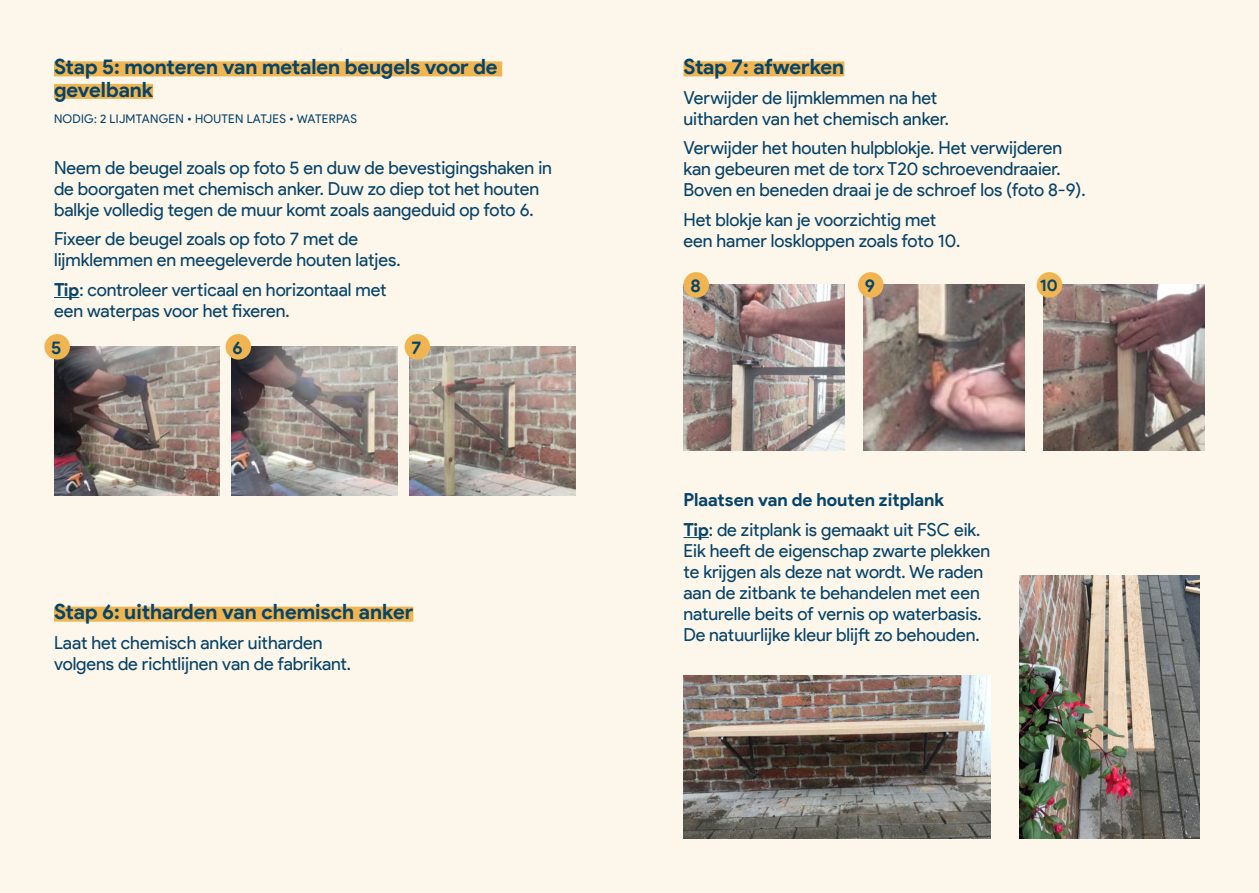
<style>
.page{position:relative;width:1259px;height:893px;background:#fdf6ea}
.page>*{position:absolute;margin:0;border:0;box-sizing:border-box;transform-origin:0 0}
.t1{font:700 21px/22.5px "Product Sans";color:#07446a}
.t2{font:18px/21px "Product Sans";color:#07446a}
.t3{font:700 18px/29.5px "Product Sans";color:#07446a}
.t4{font:700 16.5px "Product Sans";color:#07446a}
.t5{font:12px "Product Sans";letter-spacing:.025em;color:#07446a}
.s1{font-weight:700}
.s2{font-weight:400}
</style>
<div class="page">
<div style="left:54px;top:61px;width:448px;height:15px;background:#f0b550"></div>
<div style="left:54px;top:84px;width:99px;height:15px;background:#f0b550"></div>
<svg style="left:54px;top:297px;width:25px;height:1px"></svg>
<div style="left:54px;top:607px;width:359px;height:15px;background:#f0b550"></div>
<img style="left:232px;top:347px;width:165px;height:149px">
<img style="left:410px;top:347px;width:165px;height:149px">
<img style="left:54px;top:347px;width:166px;height:149px">
<div style="left:44px;top:334px;width:26px;height:26px;background:#f0b550;border-radius:50%"></div>
<div style="left:225px;top:334px;width:26px;height:26px;background:#f0b550;border-radius:50%"></div>
<div style="left:404px;top:334px;width:26px;height:26px;background:#f0b550;border-radius:50%"></div>
<div style="left:683px;top:61px;width:161px;height:15px;background:#f0b550"></div>
<svg style="left:683px;top:537px;width:26px;height:1px"></svg>
<img style="left:683px;top:285px;width:162px;height:166px">
<img style="left:863px;top:285px;width:162px;height:166px">
<img style="left:683px;top:676px;width:307px;height:163px">
<img style="left:1019px;top:576px;width:180px;height:263px">
<img style="left:1043px;top:285px;width:162px;height:166px">
<div style="left:683px;top:272px;width:26px;height:26px;background:#f0b550;border-radius:50%"></div>
<div style="left:858px;top:272px;width:25px;height:26px;background:#f0b550;border-radius:50%"></div>
<div style="left:1036px;top:272px;width:26px;height:26px;background:#f0b550;border-radius:50%"></div>
<p class="t1" style="left:54px;top:56px;width:445px">Stap 5: monteren van metalen beugels voor de gevelbank</p>
<p class="t5" style="left:54px;top:112px;width:305px">NODIG: 2 LIJMTANGEN • HOUTEN LATJES • WATERPAS</p>
<p class="t2" style="left:54px;top:157px;width:499px">Neem de beugel zoals op foto 5 en duw de bevestigingshaken in de boorgaten met chemisch anker. Duw zo diep tot het houten balkje volledig tegen de muur komt zoals aangeduid op foto 6.</p>
<p class="t2" style="left:54px;top:229px;width:348px">Fixeer de beugel zoals op foto 7 met de lijmklemmen en meegeleverde houten latjes.</p>
<p class="t2" style="left:54px;top:279px;width:334px"><span class="s1">Tip</span>: controleer verticaal en horizontaal met een waterpas voor het fixeren.</p>
<p class="t3" style="left:51px;top:333px;width:12px">5</p>
<p class="t3" style="left:232px;top:333px;width:12px">6</p>
<p class="t3" style="left:411px;top:333px;width:11px">7</p>
<p class="t1" style="left:54px;top:601px;width:361px">Stap 6: uitharden van chemisch anker</p>
<p class="t2" style="left:54px;top:632px;width:299px">Laat het chemisch anker uitharden volgens de richtlijnen van de fabrikant.</p>
<p class="t1" style="left:683px;top:56px;width:162px">Stap 7: afwerken</p>
<p class="t2" style="left:683px;top:87px;width:267px">Verwijder de lijmklemmen na het uitharden van het chemisch anker.</p>
<p class="t2" style="left:683px;top:138px;width:404px">Verwijder het houten hulpblokje. Het verwijderen kan gebeuren met de torx T20 schroevendraaier.<br>Boven en beneden draai je de schroef los (foto 8-9).</p>
<p class="t2" style="left:683px;top:209px;width:278px">Het blokje kan je voorzichtig met een hamer loskloppen zoals foto 10.</p>
<p class="t3" style="left:690px;top:271px;width:12px">8</p>
<p class="t3" style="left:865px;top:271px;width:12px">9</p>
<p class="t4" style="left:1039px;top:275px;width:19px">10</p>
<p class="t3" style="left:683px;top:485px;width:298px">Plaatsen van de houten zitplank<br>Tip<span class="s2">: de zitplank is gemaakt uit FSC eik.</span></p>
<p class="t2" style="left:683px;top:540px;width:308px">Eik heeft de eigenschap zwarte plekken te krijgen als deze nat wordt. We raden aan de zitbank te behandelen met een naturelle beits of vernis op waterbasis.<br>De natuurlijke kleur blijft zo behouden.</p>
</div>
